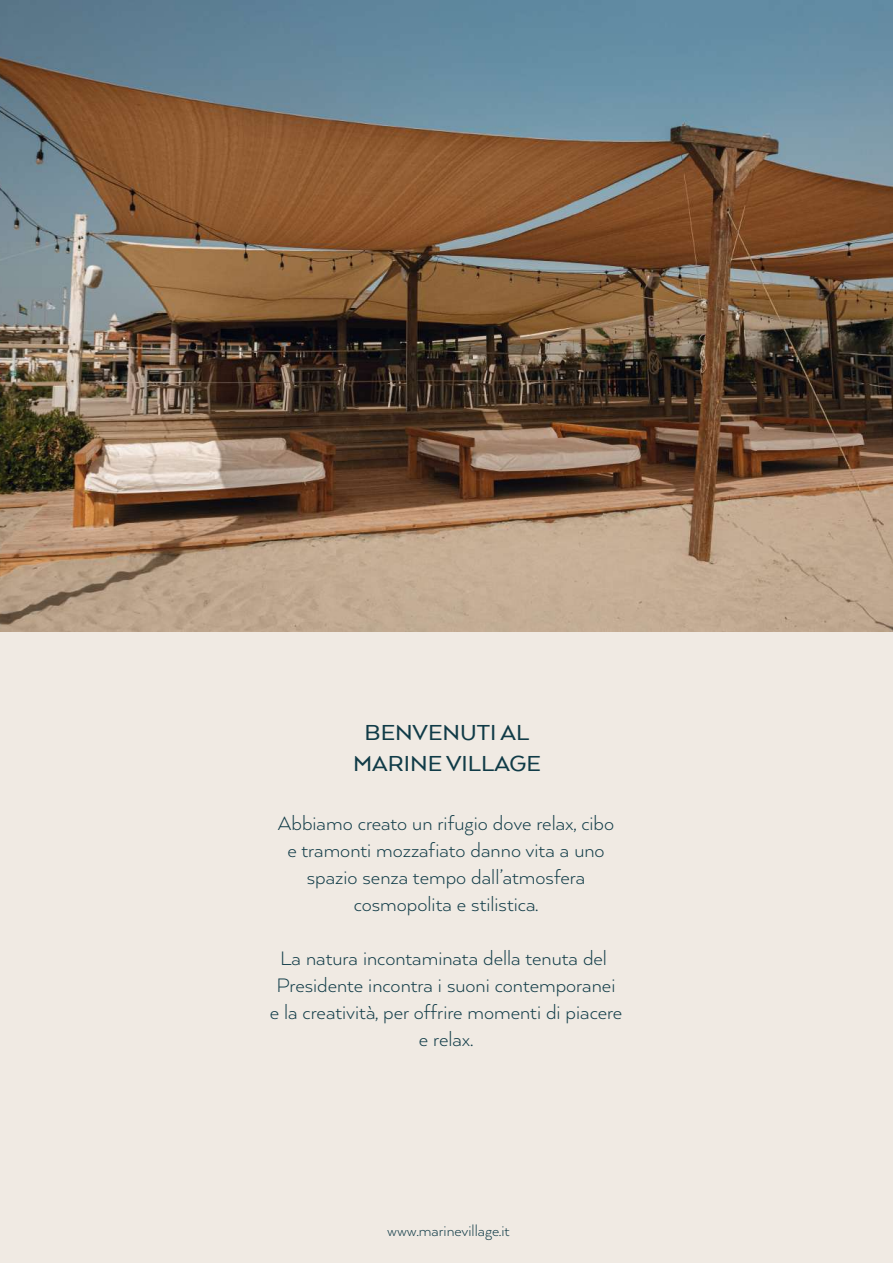
<style>
.page{position:relative;width:893px;height:1263px;background:#f0eae3}
.page>*{position:absolute;margin:0;border:0;box-sizing:border-box;transform-origin:0 0}
.t1{font:500 25.35px/30.5px "Arquitecta W04";color:#103b47;text-align:center}
.t2{font:300 22.5px/27px "Arquitecta";color:#103b47;text-align:center}
.t3{font:300 17.25px "Arquitecta";color:#103b47}
</style>
<div class="page">
<img style="left:0;top:0;width:893px;height:631px">
<p class="t1" style="left:353px;top:716px;width:189px">BENVENUTI AL<br>MARINE VILLAGE</p>
<p class="t2" style="left:278px;top:809px;width:338px">Abbiamo creato un rifugio dove relax, cibo e tramonti mozzafiato danno vita a uno spazio senza tempo dall’atmosfera cosmopolita e stilistica.</p>
<p class="t2" style="left:270px;top:944px;width:354px">La natura incontaminata della tenuta del Presidente incontra i suoni contemporanei e la creatività, per offrire momenti di piacere e relax.</p>
<p class="t3" style="left:387px;top:1220px;width:124px">www.marinevillage.it</p>
</div>
